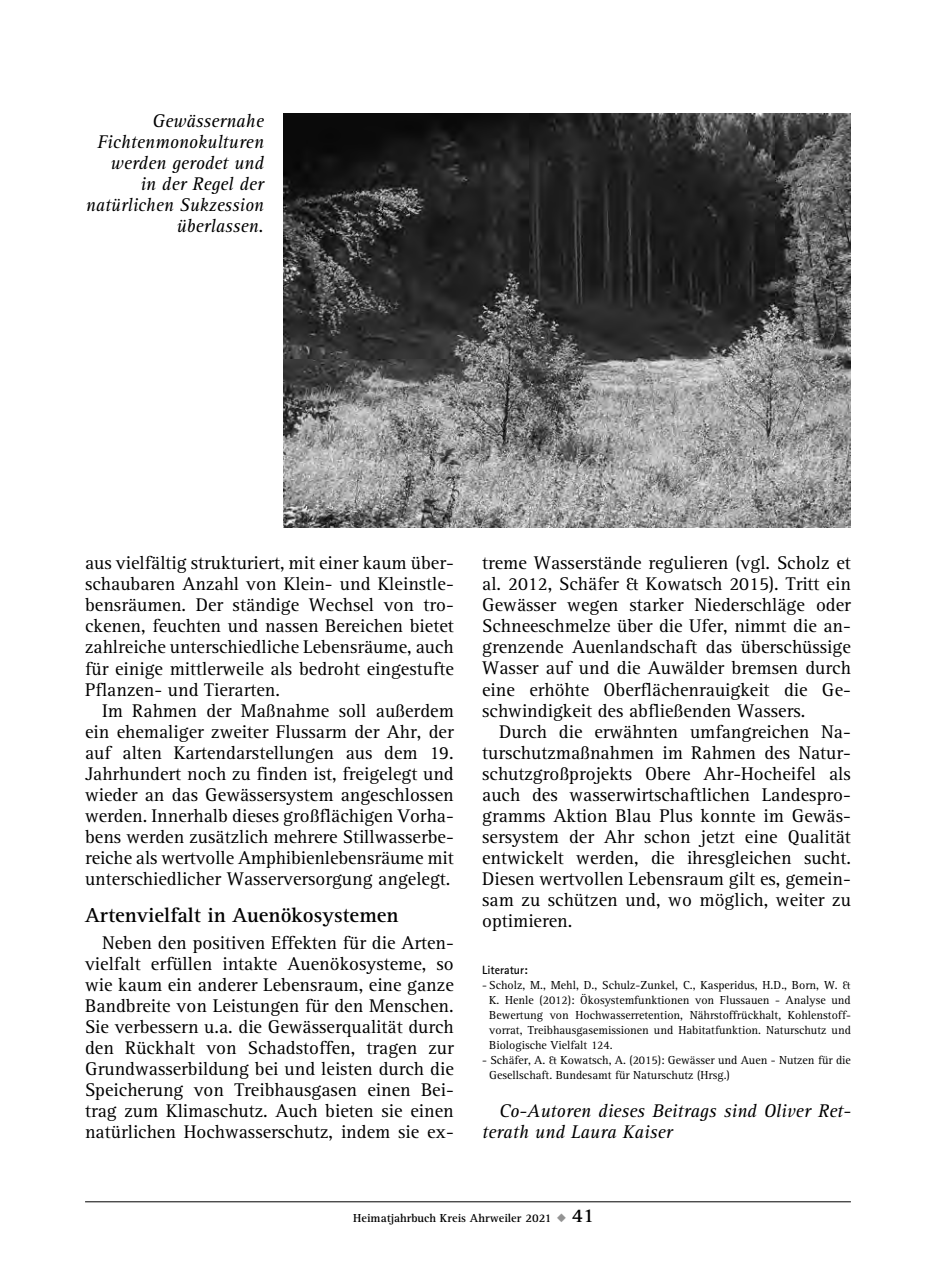
<style>
.page{position:relative;width:936px;height:1276px;background:#fff}
.page>*{position:absolute;margin:0;border:0;box-sizing:border-box;transform-origin:0 0}
.t1{font:700 21px "AT Rotis Serif";color:#000}
.t2{font:19px/21px "AT Rotis Serif";color:#000;text-align:justify}
.t3{font:italic 19px/21px "AT Rotis Serif";color:#000}
.t4{font:12px/15px "AT Rotis Serif";color:#000;text-align:justify}
.t5{font:700 12px "AT Rotis Serif";color:#000}
.t6{font:700 12px "AT Rotis Sans Serif";color:#000}
.s1{color:#939393}
.s2{font-size:20px}
</style>
<div class="page">
<hr style="left:85px;top:1201px;width:765px;height:1px;background:#000">
<img style="left:283px;top:113px;width:567px;height:415px">
<p class="t3" style="left:86px;top:111px;width:179px;text-align:right">Gewässernahe<br>Fichtenmonokulturen werden gerodet und<br>in der Regel der natürlichen Sukzession überlassen.</p>
<p class="t2" style="left:85px;top:553px;width:370px">aus vielfältig strukturiert, mit einer kaum über&shy;schaubaren Anzahl von Klein- und Kleinstle&shy;bensräumen. Der ständige Wechsel von tro&shy;ckenen, feuchten und nassen Bereichen bietet zahlreiche unterschiedliche Lebensräume, auch für einige mittlerweile als bedroht eingestufte Pflanzen- und Tierarten.</p>
<p class="t2" style="left:85px;top:700px;width:370px;text-indent:17px">Im Rahmen der Maßnahme soll außerdem ein ehemaliger zweiter Flussarm der Ahr, der auf alten Kartendarstellungen aus dem 19.<br>Jahrhundert noch zu finden ist, freigelegt und wieder an das Gewässersystem angeschlossen werden. Innerhalb dieses großflächigen Vorha&shy;bens werden zusätzlich mehrere Stillwasserbe&shy;reiche als wertvolle Amphibienlebensräume mit unterschiedlicher Wasserversorgung angelegt.</p>
<p class="t1" style="left:85px;top:902px;width:315px">Artenvielfalt in Auenökosystemen</p>
<p class="t2" style="left:85px;top:932px;width:370px;text-indent:17px">Neben den positiven Effekten für die Arten&shy;vielfalt erfüllen intakte Auenökosysteme, so wie kaum ein anderer Lebensraum, eine ganze Bandbreite von Leistungen für den Menschen.<br>Sie verbessern u.a. die Gewässerqualität durch den Rückhalt von Schadstoffen, tragen zur Grundwasserbildung bei und leisten durch die Speicherung von Treibhausgasen einen Bei&shy;trag zum Klimaschutz. Auch bieten sie einen natürlichen Hochwasserschutz, indem sie ex-</p>
<p class="t2" style="left:482px;top:553px;width:370px">treme Wasserstände regulieren (vgl. Scholz et al. 2012, Schäfer &amp; Kowatsch 2015). Tritt ein Gewässer wegen starker Niederschläge oder Schneeschmelze über die Ufer, nimmt die an&shy;grenzende Auenlandschaft das überschüssige Wasser auf und die Auwälder bremsen durch eine erhöhte Oberflächenrauigkeit die Ge&shy;schwindigkeit des abfließenden Wassers.</p>
<p class="t2" style="left:482px;top:721px;width:370px;text-indent:17px">Durch die erwähnten umfangreichen Na&shy;turschutzmaßnahmen im Rahmen des Natur&shy;schutzgroßprojekts Obere Ahr-Hocheifel als auch des wasserwirtschaftlichen Landespro&shy;gramms Aktion Blau Plus konnte im Gewäs&shy;sersystem der Ahr schon jetzt eine Qualität entwickelt werden, die ihresgleichen sucht.<br>Diesen wertvollen Lebensraum gilt es, gemein&shy;sam zu schützen und, wo möglich, weiter zu optimieren.</p>
<p class="t6" style="left:482px;top:962px;width:47px">Literatur:</p>
<p class="t4" style="left:489px;top:977px;width:363px;text-indent:-7px">- Scholz, M., Mehl, D., Schulz-Zunkel, C., Kasperidus, H.D., Born, W. &amp; K. Henle (2012): Ökosystemfunktionen von Flussauen - Analyse und Bewertung von Hochwasserretention, Nährstoffrückhalt, Kohlenstoff&shy;vorrat, Treibhausgasemissionen und Habitatfunktion. Naturschutz und Biologische Vielfalt 124.</p>
<p class="t4" style="left:489px;top:1053px;width:363px;text-indent:-7px">- Schäfer, A. &amp; Kowatsch, A. (2015): Gewässer und Auen - Nutzen für die<br>Gesellschaft. Bundesamt für Naturschutz (Hrsg.)</p>
<p class="t3" style="left:482px;top:1100px;width:370px;text-indent:17px">Co-Autoren dieses Beitrags sind Oliver Ret&shy;terath und Laura Kaiser</p>
<p class="t5" style="left:353px;top:1210px;width:242px">Heimatjahrbuch Kreis Ahrweiler 2021 <span class="s1">◆</span> <span class="s2">41</span></p>
</div>
